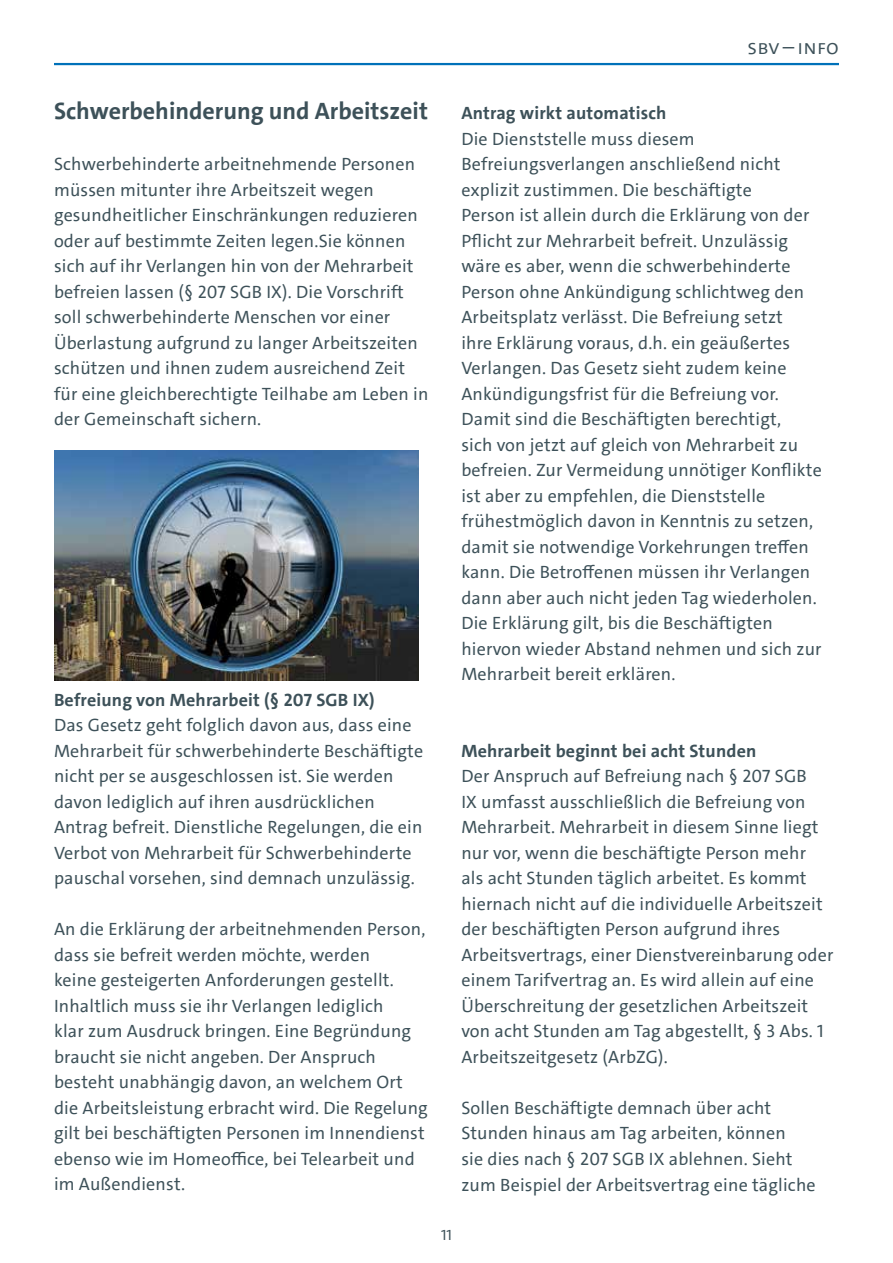
<style>
.page{position:relative;width:893px;height:1263px;background:#fff}
.page>*{position:absolute;margin:0;border:0;box-sizing:border-box;transform-origin:0 0}
.Fließtext_12pt{font:700 24px "The Sans UHH";color:#3d5159}
.t1{font:21px "The Sans UHH Semi Light Caps";letter-spacing:.01em;color:#3d5159}
.Fließtext_12pt-2{font:18px/25.5px "The Sans UHH";letter-spacing:.01em;color:#3d5159}
.Headline_H3{font:700 18px "The Sans UHH";letter-spacing:.01em;color:#3d5159}
.t2{font:15px "The Sans UHH";color:#3d5159}
</style>
<div class="page">
<hr style="left:54px;top:63px;width:785px;height:2px;background:#0071b9">
<img style="left:54px;top:451px;width:364px;height:229px">
<p class="t1" style="left:747px;top:34px;width:93px">SBV – INFO</p>
<p class="Fließtext_12pt" style="left:54px;top:96px;width:375px">Schwerbehinderung und Arbeitszeit</p>
<p class="Fließtext_12pt-2" style="left:54px;top:151px;width:376px">Schwerbehinderte arbeitnehmende Personen müssen mitunter ihre Arbeitszeit wegen gesundheitlicher Einschränkungen reduzieren oder auf bestimmte Zeiten legen.Sie können sich auf ihr Verlangen hin von der Mehrarbeit befreien lassen (§ 207 SGB IX). Die Vorschrift soll schwerbehinderte Menschen vor einer Überlastung aufgrund zu langer Arbeitszeiten schützen und ihnen zudem ausreichend Zeit für eine gleichberechtigte Teilhabe am Leben in der Gemeinschaft sichern.</p>
<h3 class="Headline_H3" style="left:54px;top:688px;width:322px">Befreiung von Mehrarbeit (§ 207 SGB IX)</h3>
<p class="Fließtext_12pt-2" style="left:54px;top:712px;width:371px">Das Gesetz geht folglich davon aus, dass eine Mehrarbeit für schwerbehinderte Beschäftigte nicht per se ausgeschlossen ist. Sie werden davon lediglich auf ihren ausdrücklichen Antrag befreit. Dienstliche Regelungen, die ein Verbot von Mehrarbeit für Schwerbehinderte pauschal vorsehen, sind demnach unzulässig.</p>
<p class="Fließtext_12pt-2" style="left:54px;top:916px;width:375px">An die Erklärung der arbeitnehmenden Person, dass sie befreit werden möchte, werden<br>keine gesteigerten Anforderungen gestellt.<br>Inhaltlich muss sie ihr Verlangen lediglich<br>klar zum Ausdruck bringen. Eine Begründung braucht sie nicht angeben. Der Anspruch besteht unabhängig davon, an welchem Ort die Arbeitsleistung erbracht wird. Die Regelung gilt bei beschäftigten Personen im Innendienst ebenso wie im Homeoffice, bei Telearbeit und im Außendienst.</p>
<h3 class="Headline_H3" style="left:461px;top:102px;width:207px">Antrag wirkt automatisch</h3>
<p class="Fließtext_12pt-2" style="left:461px;top:126px;width:362px">Die Dienststelle muss diesem Befreiungsverlangen anschließend nicht explizit zustimmen. Die beschäftigte<br>Person ist allein durch die Erklärung von der Pflicht zur Mehrarbeit befreit. Unzulässig wäre es aber, wenn die schwerbehinderte Person ohne Ankündigung schlichtweg den Arbeitsplatz verlässt. Die Befreiung setzt<br>ihre Erklärung voraus, d.h. ein geäußertes Verlangen. Das Gesetz sieht zudem keine Ankündigungsfrist für die Befreiung vor.<br>Damit sind die Beschäftigten berechtigt,<br>sich von jetzt auf gleich von Mehrarbeit zu befreien. Zur Vermeidung unnötiger Konflikte ist aber zu empfehlen, die Dienststelle frühestmöglich davon in Kenntnis zu setzen, damit sie notwendige Vorkehrungen treffen kann. Die Betroffenen müssen ihr Verlangen dann aber auch nicht jeden Tag wiederholen.<br>Die Erklärung gilt, bis die Beschäftigten hiervon wieder Abstand nehmen und sich zur Mehrarbeit bereit erklären.</p>
<h3 class="Headline_H3" style="left:461px;top:739px;width:297px">Mehrarbeit beginnt bei acht Stunden</h3>
<p class="Fließtext_12pt-2" style="left:461px;top:764px;width:373px">Der Anspruch auf Befreiung nach § 207 SGB<br>IX umfasst ausschließlich die Befreiung von Mehrarbeit. Mehrarbeit in diesem Sinne liegt nur vor, wenn die beschäftigte Person mehr<br>als acht Stunden täglich arbeitet. Es kommt hiernach nicht auf die individuelle Arbeitszeit der beschäftigten Person aufgrund ihres Arbeitsvertrags, einer Dienstvereinbarung oder einem Tarifvertrag an. Es wird allein auf eine Überschreitung der gesetzlichen Arbeitszeit von acht Stunden am Tag abgestellt, § 3 Abs. 1<br>Arbeitszeitgesetz (ArbZG).</p>
<p class="Fließtext_12pt-2" style="left:461px;top:1095px;width:356px">Sollen Beschäftigte demnach über acht Stunden hinaus am Tag arbeiten, können<br>sie dies nach § 207 SGB IX ablehnen. Sieht zum Beispiel der Arbeitsvertrag eine tägliche</p>
<p class="t2" style="left:441px;top:1225px;width:12px">11</p>
</div>
